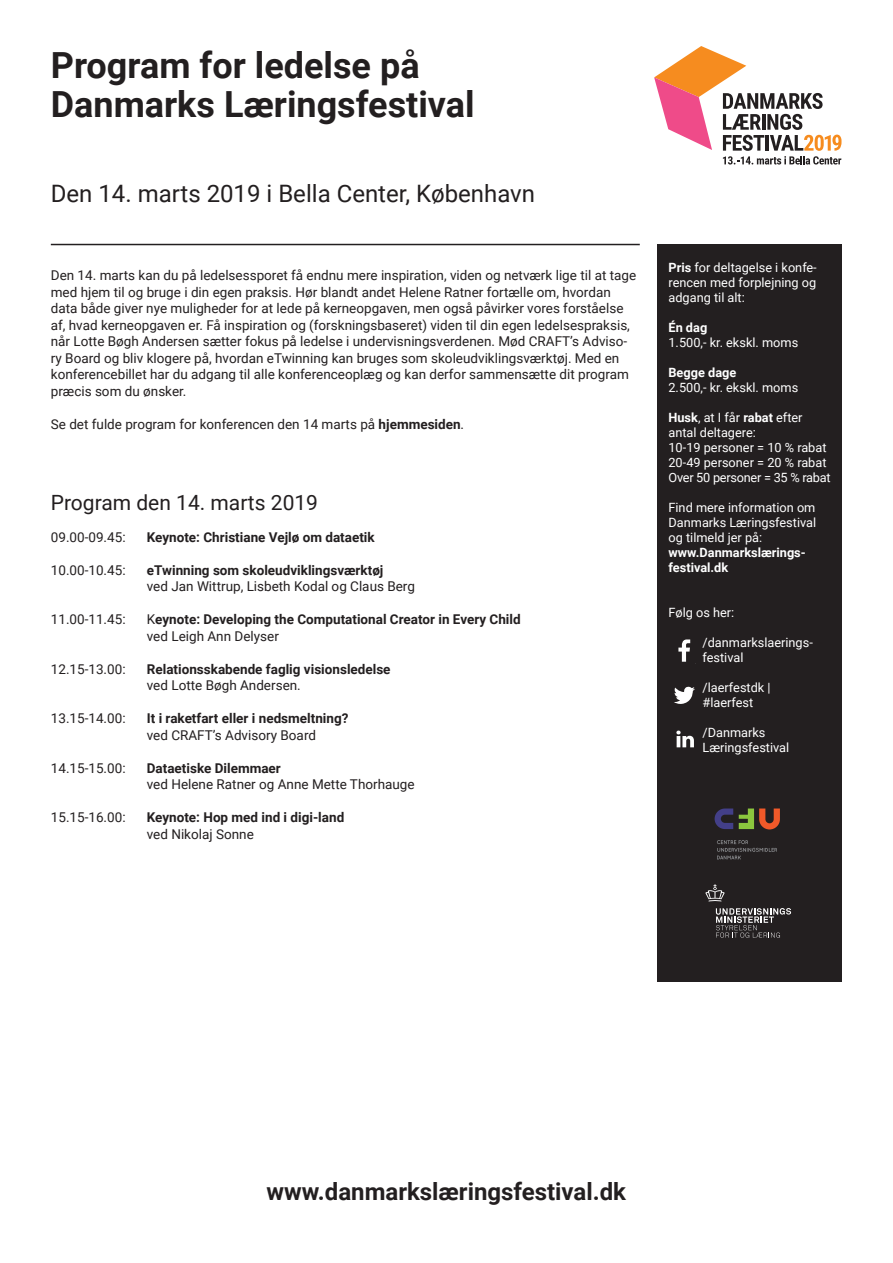
<style>
.page{position:relative;width:893px;height:1263px;background:#fff}
.page>*{position:absolute;margin:0;border:0;box-sizing:border-box;transform-origin:0 0}
.t1{font:700 36px "Roboto";color:#231f20}
.t2{font:24px "Roboto";color:#231f20}
.t3{font:700 24px "Roboto";color:#231f20}
.t4{font:21px "Roboto";color:#231f20}
.t5{font:13.5px/16.5px "Roboto";color:#231f20}
.t6{font:700 13.5px "Roboto";color:#231f20}
.t7{font:12.75px/15px "Roboto";color:#fff;text-align:justify}
.t8{font:700 12.75px "Roboto";color:#fff}
.t9{font:12.75px "Roboto";letter-spacing:-.02em;color:#fff}
.s1{font-weight:700}
.s2{font-weight:400}
</style>
<div class="page">
<div style="left:657px;top:244px;width:185px;height:738px;background:#231f20"></div>
<svg style="left:654px;top:46px;width:187px;height:119px"></svg>
<svg style="left:705px;top:884px;width:20px;height:18px"></svg>
<svg style="left:716px;top:908px;width:75px;height:30px"></svg>
<svg style="left:715px;top:808px;width:18px;height:21px"></svg>
<svg style="left:739px;top:808px;width:41px;height:21px"></svg>
<svg style="left:717px;top:840px;width:60px;height:19px"></svg>
<hr style="left:51px;top:244px;width:589px;height:1px;background:#231f20">
<svg style="left:674px;top:687px;width:21px;height:17px"></svg>
<svg style="left:676px;top:730px;width:18px;height:17px"></svg>
<svg style="left:678px;top:639px;width:13px;height:23px"></svg>
<p class="t1" style="left:51px;top:40px;width:370px">Program for ledelse på</p>
<p class="t1" style="left:51px;top:79px;width:425px">Danmarks Læringsfestival</p>
<p class="t2" style="left:51px;top:177px;width:486px">Den 14. marts 2019 i Bella Center, København</p>
<p class="t5" style="left:51px;top:267px;width:587px">Den 14. marts kan du på ledelsessporet få endnu mere inspiration, viden og netværk lige til at tage med hjem til og bruge i din egen praksis. Hør blandt andet Helene Ratner fortælle om, hvordan data både giver nye muligheder for at lede på kerneopgaven, men også påvirker vores forståelse af, hvad kerneopgaven er. Få inspiration og (forskningsbaseret) viden til din egen ledelsespraksis, når Lotte Bøgh Andersen sætter fokus på ledelse i undervisningsverdenen. Mød CRAFT’s Adviso&shy;ry Board og bliv klogere på, hvordan eTwinning kan bruges som skoleudviklingsværktøj. Med en konferencebillet har du adgang til alle konferenceoplæg og kan derfor sammensætte dit program præcis som du ønsker.</p>
<p class="t5" style="left:51px;top:415px;width:415px">Se det fulde program for konferencen den 14 marts på <span class="s1">hjemmesiden</span>.</p>
<p class="t4" style="left:51px;top:487px;width:269px">Program den 14. marts 2019</p>
<p class="t5" style="left:51px;top:528px;width:76px">09.00-09.45:</p>
<p class="t6" style="left:147px;top:528px;width:229px">Keynote: Christiane Vejlø om dataetik</p>
<p class="t5" style="left:51px;top:561px;width:76px">10.00-10.45:</p>
<p class="t6" style="left:147px;top:561px;width:238px">eTwinning som skoleudviklingsværktøj</p>
<p class="t5" style="left:147px;top:578px;width:270px">ved Jan Wittrup, Lisbeth Kodal og Claus Berg</p>
<p class="t5" style="left:51px;top:611px;width:76px">11.00-11.45:</p>
<p class="t6" style="left:147px;top:610px;width:375px"><span class="s2">K</span>eynote: Developing the Computational Creator in Every Child</p>
<p class="t5" style="left:147px;top:627px;width:134px">ved Leigh Ann Delyser</p>
<p class="t5" style="left:51px;top:660px;width:76px">12.15-13.00:</p>
<p class="t6" style="left:147px;top:660px;width:245px">Relationsskabende faglig visionsledelse</p>
<p class="t5" style="left:147px;top:677px;width:155px">ved Lotte Bøgh Andersen.</p>
<p class="t5" style="left:51px;top:710px;width:76px">13.15-14.00:</p>
<p class="t6" style="left:147px;top:709px;width:203px">It i raketfart eller i nedsmeltning?</p>
<p class="t5" style="left:147px;top:726px;width:171px">ved CRAFT’s Advisory Board</p>
<p class="t5" style="left:51px;top:759px;width:76px">14.15-15.00:</p>
<p class="t6" style="left:147px;top:759px;width:136px">Dataetiske Dilemmaer</p>
<p class="t5" style="left:147px;top:776px;width:269px">ved Helene Ratner og Anne Mette Thorhauge</p>
<p class="t5" style="left:51px;top:809px;width:76px">15.15-16.00:</p>
<p class="t6" style="left:147px;top:808px;width:199px">Keynote: Hop med ind i digi-land</p>
<p class="t5" style="left:147px;top:825px;width:108px">ved Nikolaj Sonne</p>
<p class="t7" style="left:668px;top:259px;width:150px"><span class="s1">Pris</span> for deltagelse i konfe&shy;rencen med forplejning og adgang til alt:</p>
<p class="t8" style="left:668px;top:318px;width:40px">Én dag</p>
<p class="t7" style="left:668px;top:334px;width:131px">1.500,- kr. ekskl. moms</p>
<p class="t8" style="left:668px;top:363px;width:69px">Begge dage</p>
<p class="t7" style="left:668px;top:379px;width:131px">2.500,- kr. ekskl. moms</p>
<p class="t7" style="left:668px;top:409px;width:136px"><span class="s1">Husk</span>, at I får <span class="s1">rabat</span> efter antal deltagere:</p>
<p class="t7" style="left:668px;top:439px;width:160px">10-19 personer = 10 % rabat</p>
<p class="t7" style="left:668px;top:454px;width:160px">20-49 personer = 20 % rabat</p>
<p class="t9" style="left:668px;top:468px;width:164px">Over 50 personer = 35 % rabat</p>
<p class="t7" style="left:668px;top:499px;width:149px">Find mere information om Danmarks Læringsfestival og tilmeld jer på:</p>
<p class="t8" style="left:668px;top:543px;width:139px">www.Danmarkslærings-</p>
<p class="t8" style="left:668px;top:558px;width:61px">festival.dk</p>
<p class="t7" style="left:668px;top:604px;width:67px">Følg os her:</p>
<p class="t7" style="left:702px;top:634px;width:112px">/danmarkslaerings-</p>
<p class="t7" style="left:702px;top:649px;width:42px">festival</p>
<p class="t7" style="left:702px;top:679px;width:70px">/laerfestdk |</p>
<p class="t7" style="left:702px;top:694px;width:52px">#laerfest</p>
<p class="t7" style="left:702px;top:724px;width:65px">/Danmarks</p>
<p class="t7" style="left:702px;top:739px;width:88px">Læringsfestival</p>
<p class="t3" style="left:266px;top:1175px;width:361px">www.danmarkslæringsfestival.dk</p>
</div>
